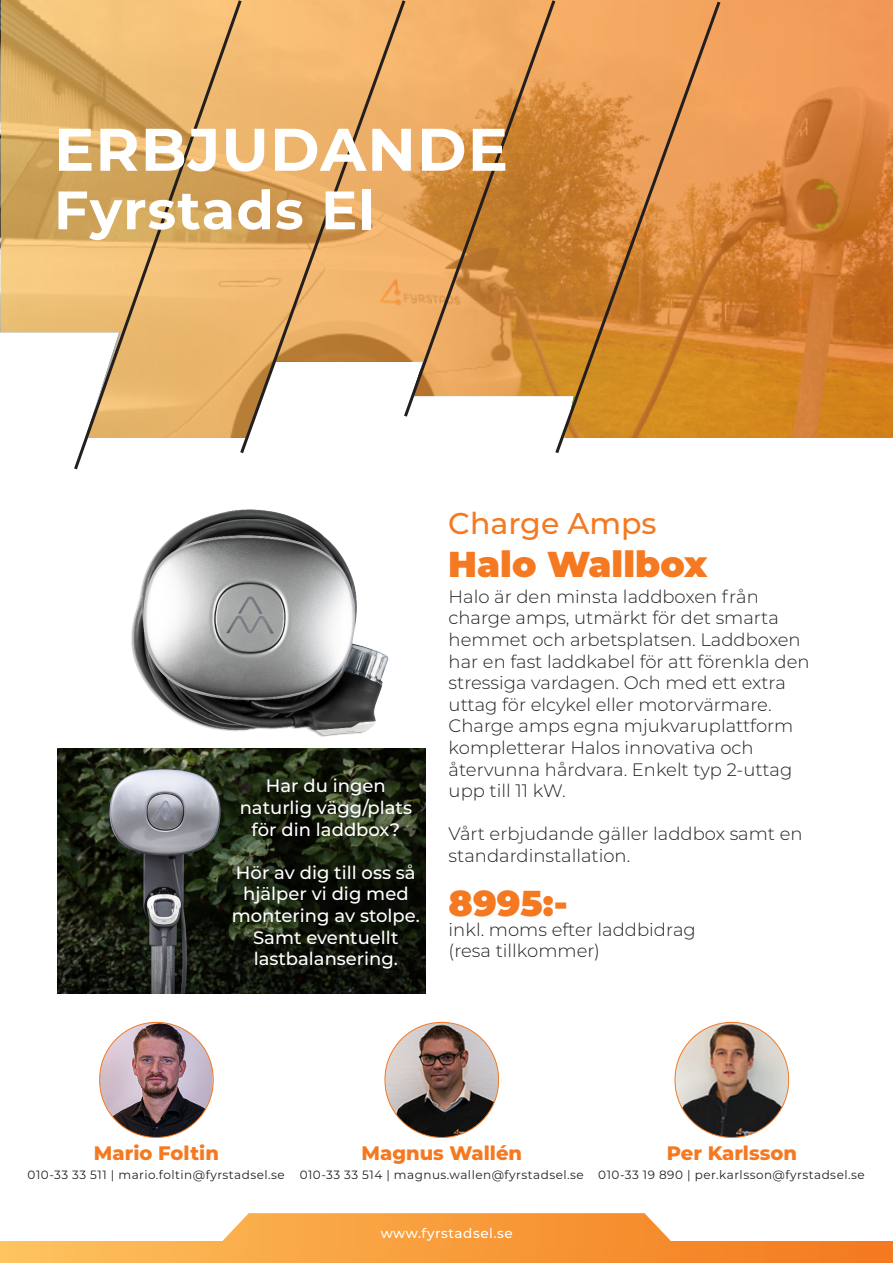
<style>
.page{position:relative;width:893px;height:1263px;background:#fff}
.page>*{position:absolute;margin:0;border:0;box-sizing:border-box;transform-origin:0 0}
.t1{font:700 60px "Montserrat";letter-spacing:.02em;color:#fff}
.t2{font:700 54px "Montserrat";letter-spacing:.02em;color:#fff}
.t3{font:900 36px "Montserrat";color:#f47921}
.t4{font:500 30px "Montserrat";color:#f47921}
.t5{font:800 19.5px "Montserrat";color:#f47921}
.t6{font:300 18px/21.6px "Montserrat";color:#231f20}
.t7{font:500 18px/21.6px "Montserrat";color:#fff;text-align:center}
.t8{font:500 13.5px "Montserrat";letter-spacing:.04em;color:#fff}
.t9{font:12px "Montserrat";letter-spacing:.04em;color:#231f20}
</style>
<div class="page">
<svg style="left:1px;top:0;width:892px;height:438px;background:#de9a56"></svg>
<div style="left:0;top:1242px;width:893px;height:21px;background:linear-gradient(to right,#fdc35d,#f3771d)"></div>
<svg style="left:215px;top:1213px;width:463px;height:35px;background:#f8a44a"></svg>
<svg style="left:72px;top:0;width:166px;height:470px;background:#e4b979"></svg>
<svg style="left:238px;top:0;width:170px;height:453px"></svg>
<svg style="left:402px;top:0;width:151px;height:420px;background:#dc9d58"></svg>
<svg style="left:553px;top:0;width:170px;height:453px;background:#da9347"></svg>
<img style="left:113px;top:509px;width:283px;height:240px">
<img style="left:675px;top:1022px;width:114px;height:115px">
<img style="left:100px;top:1022px;width:113px;height:115px">
<img style="left:385px;top:1022px;width:114px;height:115px;border-radius:57px">
<img style="left:58px;top:749px;width:367px;height:244px">
<p class="t1" style="left:54px;top:106px;width:456px">ERBJUDANDE</p>
<p class="t2" style="left:54px;top:171px;width:322px">Fyrstads El</p>
<p class="t4" style="left:448px;top:502px;width:210px">Charge Amps</p>
<p class="t7" style="left:266px;top:774px;width:121px">Har du ingen</p>
<p class="t7" style="left:240px;top:796px;width:174px">naturlig vägg/plats för din laddbox?</p>
<p class="t7" style="left:232px;top:861px;width:190px">Hör av dig till oss så hjälper vi dig med montering av stolpe.<br>Samt eventuellt</p>
<p class="t7" style="left:254px;top:947px;width:146px">lastbalansering.</p>
<p class="t3" style="left:448px;top:537px;width:261px">Halo Wallbox</p>
<p class="t6" style="left:449px;top:585px;width:362px">Halo är den minsta laddboxen från charge amps, utmärkt för det smarta hemmet och arbetsplatsen. Laddboxen har en fast laddkabel för att förenkla den stressiga vardagen. Och med ett extra uttag för elcykel eller motorvärmare.<br>Charge amps egna mjukvaruplattform kompletterar Halos innovativa och</p>
<p class="t6" style="left:449px;top:758px;width:345px">återvunna hårdvara. Enkelt typ 2-uttag upp till 11 kW.</p>
<p class="t6" style="left:449px;top:823px;width:355px">Vårt erbjudande gäller laddbox samt en standardinstallation.</p>
<p class="t3" style="left:449px;top:876px;width:121px">8995:-</p>
<p class="t6" style="left:449px;top:918px;width:249px">inkl. moms efter laddbidrag</p>
<p class="t6" style="left:449px;top:939px;width:153px">(resa tillkommer)</p>
<p class="t5" style="left:94px;top:1138px;width:127px">Mario Foltin</p>
<p class="t5" style="left:361px;top:1138px;width:162px">Magnus Wallén</p>
<p class="t5" style="left:667px;top:1138px;width:132px">Per Karlsson</p>
<p class="t9" style="left:28px;top:1167px;width:259px">010-33 33 511 | mario.foltin@fyrstadsel.se</p>
<p class="t9" style="left:300px;top:1167px;width:286px">010-33 33 514 | magnus.wallen@fyrstadsel.se</p>
<p class="t9" style="left:598px;top:1167px;width:268px">010-33 19 890 | per.karlsson@fyrstadsel.se</p>
<p class="t8" style="left:380px;top:1226px;width:133px">www.fyrstadsel.se</p>
</div>
